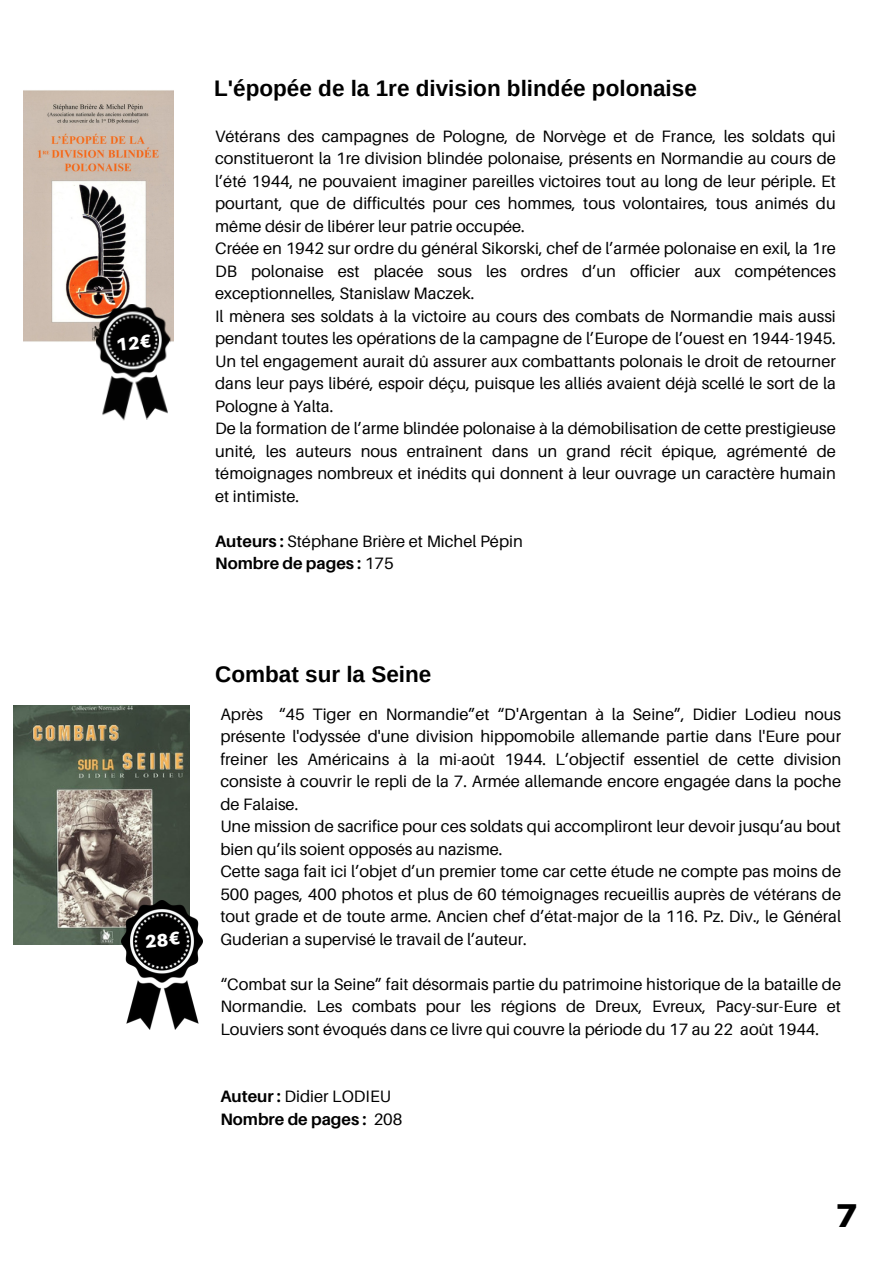
<style>
.page{position:relative;width:894px;height:1264px;background:#fff}
.page>*{position:absolute;margin:0;border:0;box-sizing:border-box;transform-origin:0 0}
.t1{font:900 33px "Aileron";color:#000}
.t2{font:700 22.5px "Arimo";color:#000}
.t3{font:16.5px/22.5px "Aileron";color:#000}
.t4{font:700 16.5px/22.5px "Aileron";color:#000}
.s1{font-weight:700}
.s2{font-weight:400}
</style>
<div class="page">
<img style="left:23px;top:90px;width:150px;height:252px">
<img style="left:95px;top:303px;width:77px;height:118px">
<img style="left:13px;top:705px;width:177px;height:239px">
<img style="left:122px;top:900px;width:81px;height:129px">
<svg style="left:117px;top:334px;width:34px;height:17px"></svg>
<svg style="left:145px;top:931px;width:35px;height:16px"></svg>
<p class="t2" style="left:214px;top:76px;width:484px">L'épopée de la 1re division blindée polonaise</p>
<p class="t3" style="left:215px;top:124px;width:622px">Vétérans des campagnes de Pologne, de Norvège et de France, les soldats qui constitueront la 1re division blindée polonaise, présents en Normandie au cours de l’été 1944, ne pouvaient imaginer pareilles victoires tout au long de leur périple. Et pourtant, que de difficultés pour ces hommes, tous volontaires, tous animés du même désir de libérer leur patrie occupée.<br>Créée en 1942 sur ordre du général Sikorski, chef de l’armée polonaise en exil, la 1re DB polonaise est placée sous les ordres d’un officier aux compétences exceptionnelles, Stanislaw Maczek.<br>Il mènera ses soldats à la victoire au cours des combats de Normandie mais aussi pendant toutes les opérations de la campagne de l’Europe de l’ouest en 1944-1945.<br>Un tel engagement aurait dû assurer aux combattants polonais le droit de retourner dans leur pays libéré, espoir déçu, puisque les alliés avaient déjà scellé le sort de la Pologne à Yalta.<br>De la formation de l’arme blindée polonaise à la démobilisation de cette prestigieuse unité, les auteurs nous entraînent dans un grand récit épique, agrémenté de témoignages nombreux et inédits qui donnent à leur ouvrage un caractère humain et intimiste.</p>
<h2 class="t3" style="left:215px;top:529px;width:309px"><span class="s1">Auteurs :</span> Stéphane Brière et Michel Pépin<br><span class="s1">Nombre de pages :</span> 175</h2>
<h3 class="t2" style="left:215px;top:661px;width:218px">Combat sur la Seine</h3>
<p class="t3" style="left:220px;top:702px;width:622px">Après “45 Tiger en Normandie”et “D'Argentan à la Seine”, Didier Lodieu nous présente l'odyssée d'une division hippomobile allemande partie dans l'Eure pour freiner les Américains à la mi-août 1944. L’objectif essentiel de cette division consiste à couvrir le repli de la 7. Armée allemande encore engagée dans la poche de Falaise.<br>Une mission de sacrifice pour ces soldats qui accompliront leur devoir jusqu’au bout bien qu’ils soient opposés au nazisme.<br>Cette saga fait ici l’objet d’un premier tome car cette étude ne compte pas moins de 500 pages, 400 photos et plus de 60 témoignages recueillis auprès de vétérans de tout grade et de toute arme. Ancien chef d’état-major de la 116. Pz. Div., le Général Guderian a supervisé le travail de l’auteur.</p>
<p class="t3" style="left:220px;top:972px;width:622px;text-align:justify">“Combat sur la Seine” fait désormais partie du patrimoine historique de la bataille de Normandie. Les combats pour les régions de Dreux, Evreux, Pacy-sur-Eure et Louviers sont évoqués dans ce livre qui couvre la période du 17 au 22 août 1944.</p>
<h2 class="t4" style="left:220px;top:1085px;width:183px">Auteur : <span class="s2">Didier LODIEU<br></span>Nombre de pages : <span class="s2">208</span></h2>
<h1 class="t1" style="left:835px;top:1195px;width:23px">7</h1>
</div>
